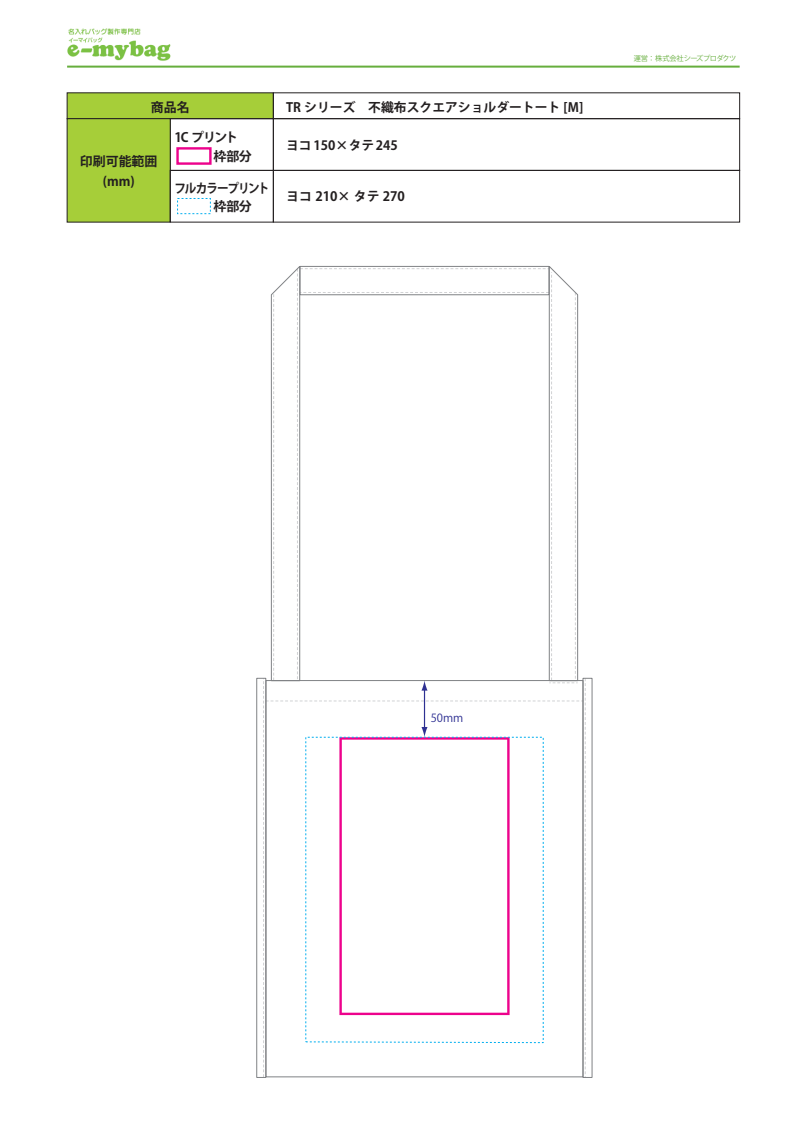
<style>
.page{position:relative;width:802px;height:1134px;background:#fff}
.page>*{position:absolute;margin:0;border:0;box-sizing:border-box;transform-origin:0 0}
.t1{font:700 12.92px/19.4px "Koz Go Pro";color:#231f20;text-align:center}
.t2{font:700 12.92px/18.6px "Koz Go Pro";letter-spacing:-.085em;color:#231f20;scale:.9 1}
.t3{font:700 12.92px/18.6px "Koz Go Pro";letter-spacing:-.075em;color:#231f20}
.t4{font:700 12.8px "Koz Go Pro";color:#231f20}
.t5{font:11.2px "Koz Go Pro";color:#2e3092}
.t6{font:7.28px "Koz Go Pro";letter-spacing:-.045em;color:#66ae3d}
.s1{font-weight:800;font-size:19.4px;color:#ed028c}
.s2{font-weight:800;font-size:19.4px;color:#00aeef}
</style>
<div class="page">
<div style="left:256px;top:678px;width:10px;height:400px;border:1px solid #808285"></div>
<svg style="left:263px;top:265px;width:323px;height:812px"></svg>
<div style="left:67px;top:92px;width:207px;height:27px;background:#a6ce39"></div>
<div style="left:170px;top:118px;width:104px;height:53px;border:1px solid #231f20"></div>
<div style="left:67px;top:118px;width:104px;height:104px;background:#a6ce39;border:1px solid #231f20"></div>
<div style="left:170px;top:170px;width:104px;height:52px;border:1px solid #231f20"></div>
<div style="left:273px;top:118px;width:467px;height:53px;border:1px solid #231f20"></div>
<div style="left:176px;top:147px;width:35px;height:18px;border:2px solid #ed028c"></div>
<img style="left:67px;top:28px;width:103px;height:33px">
<hr style="left:67px;top:66px;width:672px;height:2px;background:#66ae3d">
<p class="t1" style="left:151px;top:98px;width:40px">商品名</p>
<p class="t1" style="left:80px;top:153px;width:79px">印刷可能範囲(mm)</p>
<p class="t3" style="left:174px;top:129px;width:79px">1C プリント<span class="s1">　</span> 枠部分</p>
<p class="t2" style="left:174px;top:179px;width:107px">フルカラープリント<span class="s2">　</span> 枠部分</p>
<p class="t4" style="left:286px;top:99px;width:298px">TR シリーズ　不織布スクエアショルダートート [M]</p>
<p class="t4" style="left:286px;top:137px;width:113px">ヨコ150×タテ245</p>
<p class="t1" style="left:286px;top:188px;width:120px">ヨコ 210× タテ 270</p>
<p class="t6" style="left:633px;top:54px;width:104px">運営：株式会社シーズプロダクツ</p>
<p class="t5" style="left:431px;top:710px;width:34px">50mm</p>
</div>
